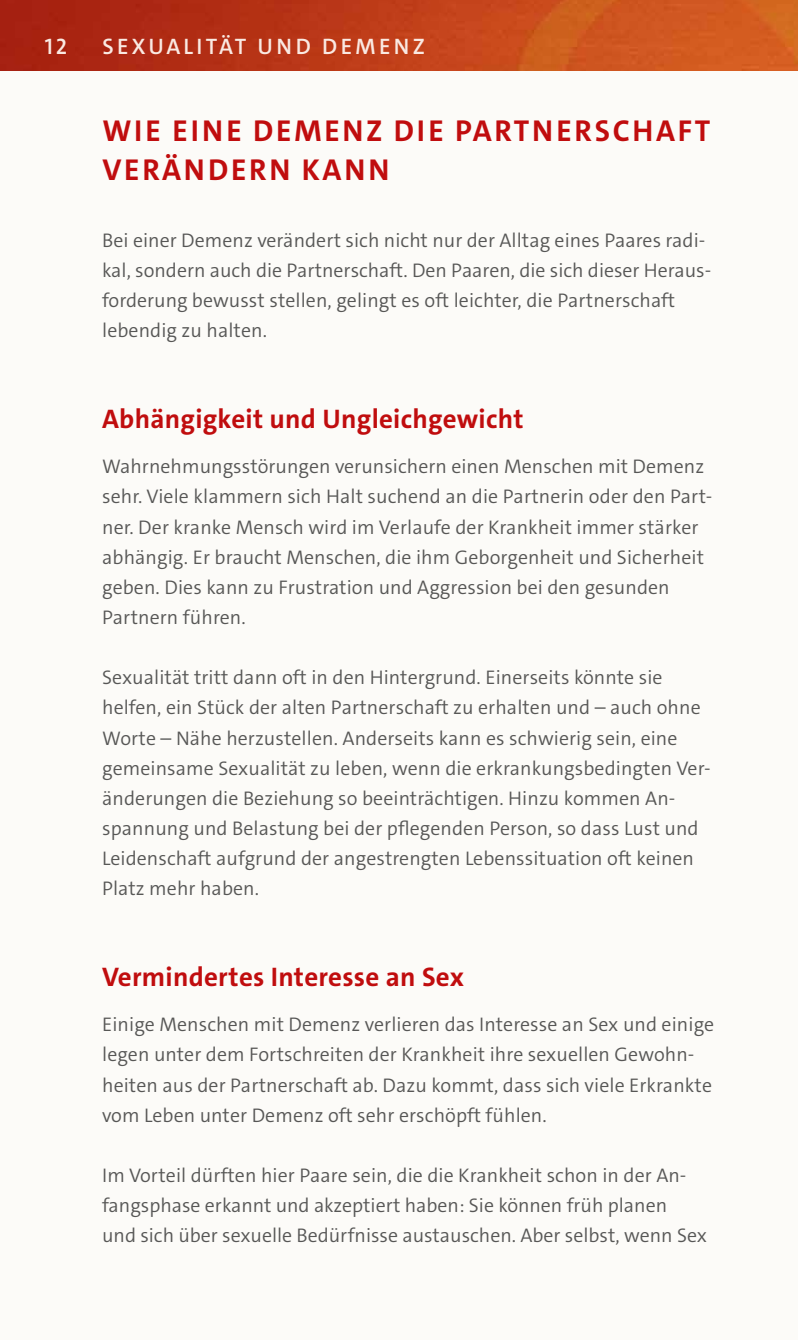
<style>
.page{position:relative;width:798px;height:1340px;background:#fff}
.page>*{position:absolute;margin:0;border:0;box-sizing:border-box;transform-origin:0 0}
.t1{font:700 30.38px/38.2px "The Sans C4 s";letter-spacing:.09em;color:#c00d0e}
.t2{font:700 27px "The Sans C4 s";letter-spacing:.01em;color:#c00d0e}
.t3{font:600 22.5px "The Sans C4 s";letter-spacing:.15em;color:#fae9e2}
.t4{font:300 19.8px/30.2px "The Sans C4 s";letter-spacing:.005em;color:#575756}
</style>
<div class="page">
<div style="left:0;top:0;width:797px;height:1339px;background:#fcfbf8"></div>
<img style="left:0;top:0;width:797px;height:70px">
<p class="t3" style="left:45px;top:32px;width:24px">12</p>
<p class="t3" style="left:102px;top:32px;width:324px">SEXUALITÄT UND DEMENZ</p>
<h1 class="t1" style="left:102px;top:112px;width:609px">Wie eine Demenz die Partnerschaft verändern kann</h1>
<p class="t4" style="left:102px;top:225px;width:606px">Bei einer Demenz verändert sich nicht nur der Alltag eines Paares radi-- kal, sondern auch die Partnerschaft. Den Paaren, die sich dieser Heraus-- forderung bewusst stellen, gelingt es oft leichter, die Partnerschaft lebendig zu halten.</p>
<h2 class="t2" style="left:102px;top:401px;width:422px">Abhängigkeit und Ungleichgewicht</h2>
<p class="t4" style="left:102px;top:451px;width:611px">Wahrnehmungsstörungen verunsichern einen Menschen mit Demenz sehr. Viele klammern sich Halt suchend an die Partnerin oder den Part&shy;ner. Der kranke Mensch wird im Verlaufe der Krankheit immer stärker abhängig. Er braucht Menschen, die ihm Geborgenheit und Sicherheit geben. Dies kann zu Frustration und Aggression bei den gesunden Partnern führen.</p>
<p class="t4" style="left:102px;top:662px;width:606px">Sexualität tritt dann oft in den Hintergrund. Einerseits könnte sie helfen, ein Stück der alten Partnerschaft zu erhalten und – auch ohne Worte – Nähe herzustellen. Anderseits kann es schwierig sein, eine gemeinsame Sexualität zu leben, wenn die erkrankungsbedingten Ver-- änderungen die Beziehung so beeinträchtigen. Hinzu kommen An&shy;spannung und Belastung bei der pflegenden Person, so dass Lust und Leidenschaft aufgrund der angestrengten Lebenssituation oft keinen Platz mehr haben.</p>
<h2 class="t2" style="left:102px;top:959px;width:363px">Vermindertes Interesse an Sex</h2>
<p class="t4" style="left:102px;top:1009px;width:613px">Einige Menschen mit Demenz verlieren das Interesse an Sex und einige legen unter dem Fortschreiten der Krankheit ihre sexuellen Gewohn&shy;heiten aus der Partnerschaft ab. Dazu kommt, dass sich viele Erkrankte vom Leben unter Demenz oft sehr erschöpft fühlen.</p>
<p class="t4" style="left:102px;top:1160px;width:606px">Im Vorteil dürften hier Paare sein, die die Krankheit schon in der An&shy;fangsphase erkannt und akzeptiert haben: Sie können früh planen<br>und sich über sexuelle Bedürfnisse austauschen. Aber selbst, wenn Sex</p>
</div>
